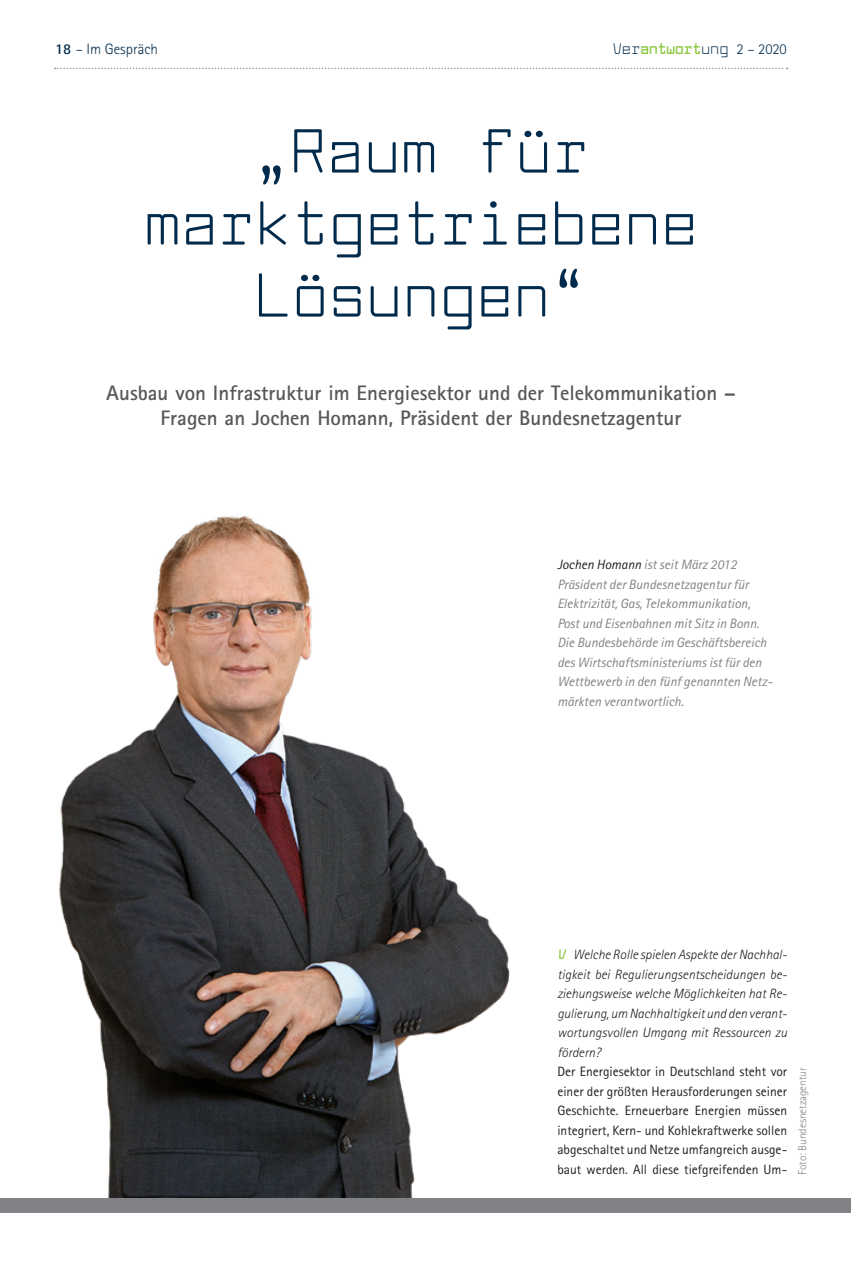
<style>
.page{position:relative;width:851px;height:1263px;background:#fff}
.page>*{position:absolute;margin:0;border:0;box-sizing:border-box;transform-origin:0 0}
.t1{font:60px/72px "Larabiefont Rg";color:#002b4c;text-align:center}
.t2{font:700 21px/25.2px "Rotis Sans Serif Std";color:#57585a;text-align:center}
.t3{font:700 15px "Larabiefont Rg";color:#8bc63e}
.t4{font:300 15px "Rotis Sans Serif Std";color:#002b4c}
.t5{font:italic 13.5px/19.5px "Rotis Sans Serif Std";color:#808285}
.t6{font:13.5px/19.5px "Rotis Sans Serif Std";color:#231f20;text-align:justify}
.t7{font:italic 300 13.5px/19.5px "Rotis Sans Serif Std";letter-spacing:.005em;color:#231f20;text-align:justify}
.t8{font:300 11.25px "Rotis Sans Serif Std";color:#808285}
.s1{font-weight:700}
.s2{font-weight:400;color:#002b4c}
.s3{font-family:"Rotis Sans Serif Std";font-weight:300;color:#002b4c}
.s4{color:#231f20}
.s5{font-family:"Larabiefont Rg";font-weight:700;color:#8bc63e}
</style>
<div class="page">
<svg style="left:55px;top:68px;width:732px;height:1px"></svg>
<img style="left:59px;top:515px;width:451px;height:683px">
<div style="left:0;top:1198px;width:850px;height:15px;background:#808285"></div>
<p class="t4" style="left:55px;top:40px;width:104px"><span class="s1">18</span> – Im Gespräch</p>
<p class="t3" style="left:612px;top:38px;width:175px"><span class="s2">Ver</span>antwort<span class="s2">ung</span> <span class="s3">2 – 2020</span></p>
<h1 class="t1" style="left:144px;top:114px;width:555px">„Raum für marktgetriebene<br>Lösungen“</h1>
<h2 class="t2" style="left:106px;top:379px;width:631px">Ausbau von Infrastruktur im Energiesektor und der Telekommunikation –<br>Fragen an Jochen Homann, Präsident der Bundesnetzagentur</h2>
<p class="t5" style="left:557px;top:555px;width:217px"><span class="s4">Jochen Homann</span> ist seit März 2012<br>Präsident der Bundesnetzagentur für Elektrizität, Gas, Telekommunikation, Post und Eisenbahnen mit Sitz in Bonn.<br>Die Bundesbehörde im Geschäftsbereich des Wirtschaftsministeriums ist für den Wettbewerb in den fünf genannten Netz&shy;märkten verantwortlich.</p>
<p class="t7" style="left:557px;top:945px;width:231px"><span class="s5">V</span> Welche Rolle spielen Aspekte der Nachhal&shy;tigkeit bei Regulierungsentscheidungen be&shy;ziehungsweise welche Möglichkeiten hat Re&shy;gulierung, um Nachhaltigkeit und den verant&shy;wortungsvollen Umgang mit Ressourcen zu fördern?</p>
<p class="t6" style="left:557px;top:1062px;width:231px">Der Energiesektor in Deutschland steht vor einer der größten Herausforderungen seiner Geschichte. Erneuerbare Energien müssen integriert, Kern- und Kohlekraftwerke sollen abgeschaltet und Netze umfangreich ausge&shy;baut werden. All diese tiefgreifenden Um-</p>
<p class="t8" style="left:796px;top:1175px;width:109px;rotate:-90deg">Foto: Bundesnetzagentur</p>
</div>
